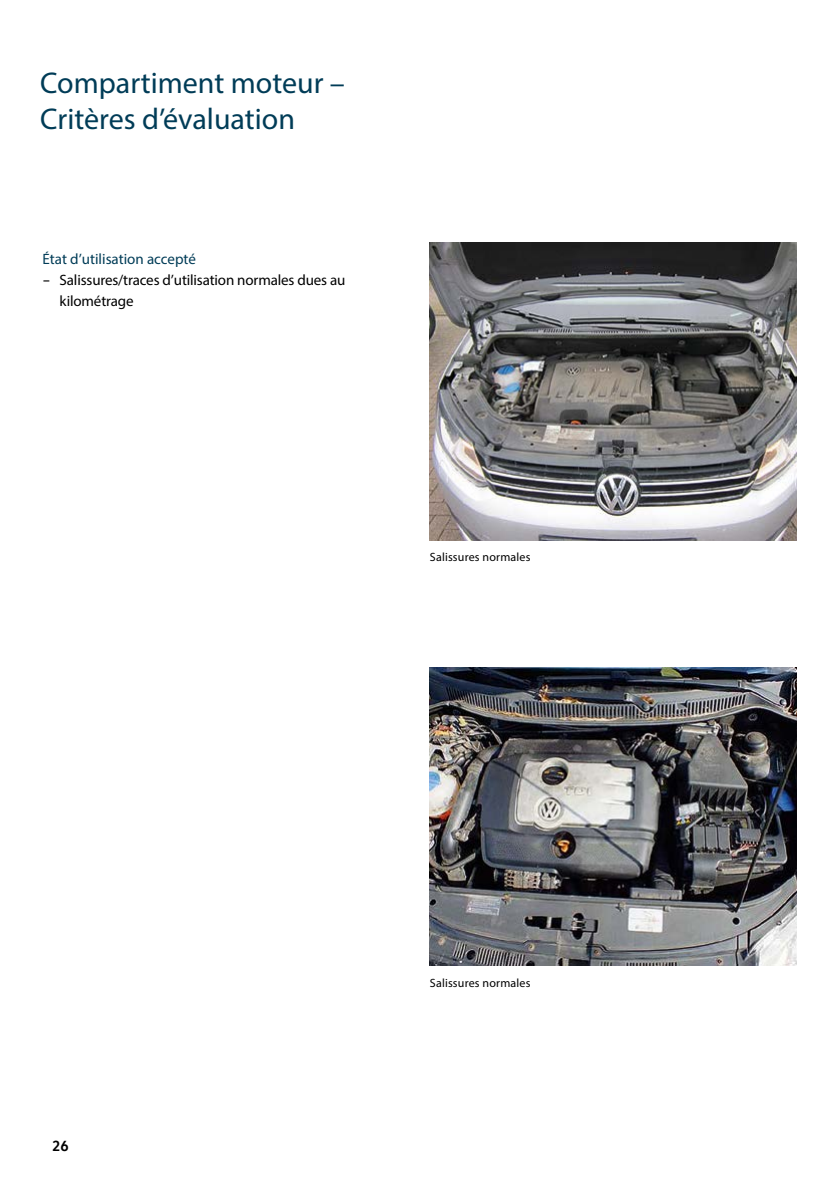
<style>
.page{position:relative;width:840px;height:1191px;background:#fff}
.page>*{position:absolute;margin:0;border:0;box-sizing:border-box;transform-origin:0 0}
.t1{font:30px/36px "Myriad Pro";color:#003c57}
.t2{font:15px/21.2px "Myriad Pro";letter-spacing:-.01em;color:#000}
.t3{font:15px "Myriad Pro";color:#003c57}
.t4{font:700 15px "VW Text";color:#000}
.t5{font:12px "Myriad Pro";letter-spacing:.015em;color:#000}
.s1{font-family:"VW Text"}
</style>
<div class="page">
<img style="left:429px;top:668px;width:366px;height:297px">
<img style="left:429px;top:242px;width:366px;height:298px">
<h1 class="t1" style="left:40px;top:64px;width:306px">Compartiment moteur –<br>Critères d’évaluation</h1>
<p class="t3" style="left:43px;top:249px;width:155px">État d’utilisation accepté</p>
<p class="t2" style="left:60px;top:269px;width:287px;text-indent:-17px"><span class="s1">–</span> Salissures/traces d’utilisation normales dues au kilométrage</p>
<p class="t5" style="left:429px;top:550px;width:102px">Salissures normales</p>
<p class="t4" style="left:52px;top:1136px;width:18px">26</p>
<p class="t5" style="left:429px;top:975px;width:102px">Salissures normales</p>
</div>
